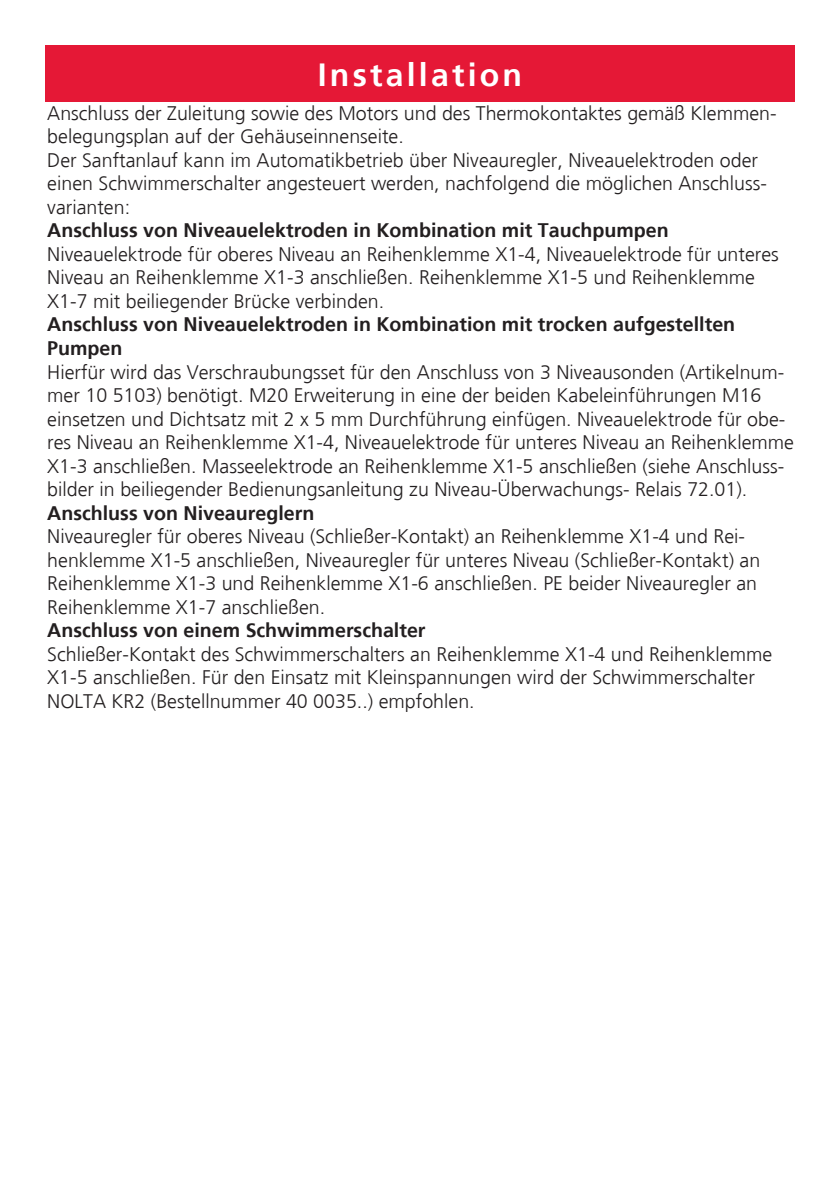
<style>
.page{position:relative;width:840px;height:1191px;background:#fff}
.page>*{position:absolute;margin:0;border:0;box-sizing:border-box;transform-origin:0 0}
.Kapitel{font:700 32px "Frutiger";letter-spacing:.1em;color:#fff}
.Textkörper{font:300 19.6px/23.6px "Frutiger";color:#231f20}
.Textkörper-2{font:700 19.6px/23.6px "Frutiger";color:#231f20}
</style>
<div class="page">
<div style="left:45px;top:45px;width:749px;height:57px;background:#e51836"></div>
<p class="Kapitel" style="left:317px;top:56px;width:206px">Installation</p>
<p class="Textkörper" style="left:47px;top:101px;width:730px">Anschluss der Zuleitung sowie des Motors und des Thermokontaktes gemäß Klemmen&shy;belegungsplan auf der Gehäuseinnenseite.</p>
<p class="Textkörper" style="left:47px;top:148px;width:720px">Der Sanftanlauf kann im Automatikbetrieb über Niveauregler, Niveauelektroden oder einen Schwimmerschalter angesteuert werden, nachfolgend die möglichen Anschluss&shy;varianten:</p>
<p class="Textkörper-2" style="left:47px;top:219px;width:622px">Anschluss von Niveauelektroden in Kombination mit Tauchpumpen</p>
<p class="Textkörper" style="left:47px;top:243px;width:732px">Niveauelektrode für oberes Niveau an Reihenklemme X1-4, Niveauelektrode für unteres<br>Niveau an Reihenklemme X1-3 anschließen. Reihenklemme X1-5 und Reihenklemme<br>X1-7 mit beiliegender Brücke verbinden.</p>
<p class="Textkörper-2" style="left:47px;top:313px;width:689px">Anschluss von Niveauelektroden in Kombination mit trocken aufgestellten<br>Pumpen</p>
<p class="Textkörper" style="left:47px;top:360px;width:747px">Hierfür wird das Verschraubungsset für den Anschluss von 3 Niveausonden (Artikelnum&shy;mer 10 5103) benötigt. M20 Erweiterung in eine der beiden Kabeleinführungen M16 einsetzen und Dichtsatz mit 2 x 5 mm Durchführung einfügen. Niveauelektrode für obe&shy;res Niveau an Reihenklemme X1-4, Niveauelektrode für unteres Niveau an Reihenklemme X1-3 anschließen. Masseelektrode an Reihenklemme X1-5 anschließen (siehe Anschluss&shy;bilder in beiliegender Bedienungsanleitung zu Niveau-Überwachungs- Relais 72.01).</p>
<p class="Textkörper-2" style="left:47px;top:501px;width:268px">Anschluss von Niveaureglern</p>
<p class="Textkörper" style="left:47px;top:525px;width:714px">Niveauregler für oberes Niveau (Schließer-Kontakt) an Reihenklemme X1-4 und Rei&shy;henklemme X1-5 anschließen, Niveauregler für unteres Niveau (Schließer-Kontakt) an Reihenklemme X1-3 und Reihenklemme X1-6 anschließen. PE beider Niveauregler an Reihenklemme X1-7 anschließen.</p>
<p class="Textkörper-2" style="left:47px;top:619px;width:379px">Anschluss von einem Schwimmerschalter</p>
<p class="Textkörper" style="left:47px;top:642px;width:726px">Schließer-Kontakt des Schwimmerschalters an Reihenklemme X1-4 und Reihenklemme<br>X1-5 anschließen. Für den Einsatz mit Kleinspannungen wird der Schwimmerschalter<br>NOLTA KR2 (Bestellnummer 40 0035..) empfohlen.</p>
</div>
